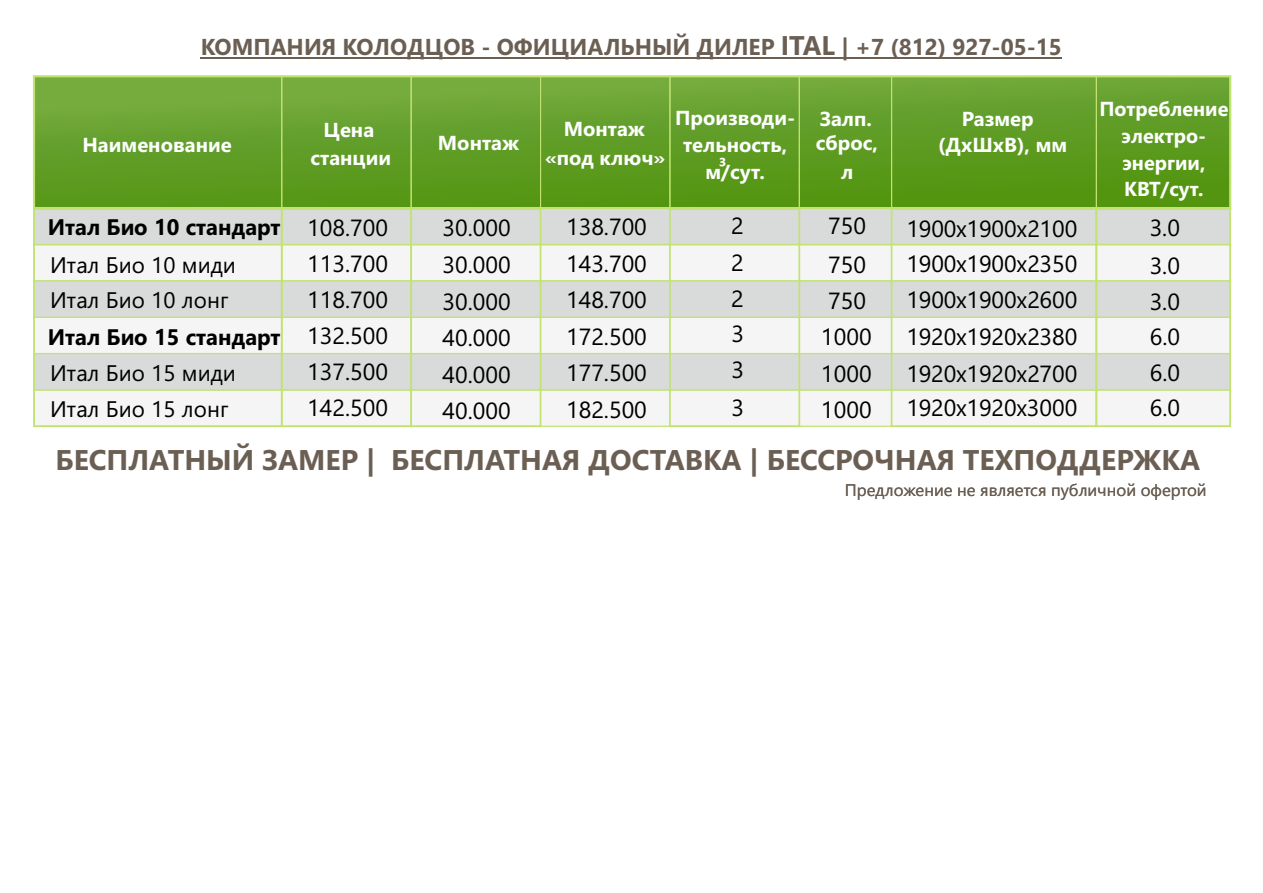
<style>
.page{position:relative;width:1263px;height:893px;background:#fff}
.page>*{position:absolute;margin:0;border:0;box-sizing:border-box;transform-origin:0 0}
.t1{font:700 28.5px "Segoe UI";color:#6b5f53}
.t2{font:23.4px/36.6px "Segoe UI";color:#000;text-align:justify}
.t3{font:700 22.95px "Segoe UI";color:#6b5f53}
.t4{font:22.5px/35.7px "Segoe UI";color:#000}
.t5{font:700 22.5px "Segoe UI";color:#000}
.t6{font:700 20.25px/27px "Segoe UI";color:#fefefe;text-align:center}
.t7{font:16.8px "Segoe UI";color:#6b5f53}
.s1{font-size:27px}
</style>
<div class="page">
<div style="left:33px;top:391px;width:1198px;height:37px;background:#f5f5f5"></div>
<div style="left:36px;top:209px;width:1192px;height:37px;background:#d9dada"></div>
<svg style="left:36px;top:280px;width:1192px;height:39px;background:#d8dbd3"></svg>
<svg style="left:36px;top:352px;width:1192px;height:39px;background:#d8dbd3"></svg>
<div style="left:33px;top:208px;width:250px;height:219px;border:2px solid #c2e372"></div>
<div style="left:281px;top:208px;width:131px;height:219px;border:2px solid #c2e372"></div>
<div style="left:410px;top:208px;width:131px;height:219px;border:2px solid #c2e372"></div>
<div style="left:669px;top:208px;width:131px;height:219px;border:2px solid #c2e372"></div>
<div style="left:891px;top:208px;width:206px;height:219px;border:2px solid #c2e372"></div>
<div style="left:1095px;top:208px;width:136px;height:219px;border:2px solid #c2e372"></div>
<div style="left:34px;top:76px;width:1196px;height:132px;background:linear-gradient(to bottom,#74aa3e,#519310)"></div>
<div style="left:281px;top:76px;width:131px;height:133px;border:1px solid #c2e372"></div>
<div style="left:411px;top:76px;width:130px;height:133px;border:1px solid #c2e372"></div>
<div style="left:540px;top:76px;width:130px;height:133px;border:1px solid #c2e372"></div>
<div style="left:669px;top:76px;width:131px;height:133px;border:1px solid #c2e372"></div>
<div style="left:799px;top:76px;width:93px;height:133px;border:1px solid #c2e372"></div>
<div style="left:33px;top:75px;width:1198px;height:134px;border:2px solid #c2e372"></div>
<hr style="left:201px;top:57px;width:274px;height:1px;background:#6b5f53">
<svg style="left:475px;top:57px;width:22px;height:1px"></svg>
<hr style="left:497px;top:57px;width:284px;height:1px;background:#6b5f53">
<hr style="left:781px;top:58px;width:54px;height:1px;background:#6b5f53">
<svg style="left:835px;top:57px;width:14px;height:1px"></svg>
<hr style="left:849px;top:57px;width:213px;height:1px;background:#6b5f53">
<p class="t3" style="left:201px;top:39px;width:863px">КОМПАНИЯ КОЛОДЦОВ - ОФИЦИАЛЬНЫЙ ДИЛЕР <span class="s1">ITAL</span> | +7 (812) 927-05-15</p>
<p class="t6" style="left:82px;top:133px;width:151px">Наименование</p>
<p class="t6" style="left:310px;top:118px;width:82px;line-height:27.6px">Цена станции</p>
<p class="t6" style="left:438px;top:132px;width:83px">Монтаж</p>
<p class="t6" style="left:564px;top:118px;width:83px">Монтаж</p>
<p class="t6" style="left:545px;top:146px;width:122px">«под ключ»</p>
<p class="t6" style="left:675px;top:106px;width:122px">Производи&shy;тельность, м/сут.</p>
<p class="t6" style="left:962px;top:107px;width:73px">Размер</p>
<p class="t6" style="left:820px;top:107px;width:54px">Залп.</p>
<p class="t6" style="left:816px;top:132px;width:64px">сброс,</p>
<p class="t6" style="left:938px;top:133px;width:131px">(ДхШхВ), мм</p>
<p class="t6" style="left:718px;top:156px;width:10px">³</p>
<p class="t6" style="left:841px;top:160px;width:14px">л</p>
<p class="t6" style="left:1099px;top:97px;width:131px">Потребление электро&shy;энергии,<br>КВТ/сут.</p>
<p class="t5" style="left:48px;top:219px;width:234px">Итал Био 10 стандарт</p>
<p class="t2" style="left:828px;top:209px;width:40px">750</p>
<p class="t2" style="left:906px;top:212px;width:172px">1900х1900х2100</p>
<p class="t2" style="left:1150px;top:212px;width:32px">3.0</p>
<p class="t4" style="left:50px;top:249px;width:187px">Итал Био 10 миди<br>Итал Био 10 лонг</p>
<p class="t5" style="left:48px;top:329px;width:234px">Итал Био 15 стандарт</p>
<p class="t4" style="left:50px;top:358px;width:187px">Итал Био 15 миди<br>Итал Био 15 лонг</p>
<p class="t2" style="left:731px;top:210px;width:14px">2<br>2<br>2<br>3<br>3<br>3</p>
<p class="t2" style="left:307px;top:211px;width:82px;line-height:36px">108.700<br>113.700<br>118.700<br>132.500<br>137.500<br>142.500</p>
<p class="t2" style="left:443px;top:212px;width:70px">30.000<br>30.000<br>30.000<br>40.000<br>40.000<br>40.000</p>
<p class="t2" style="left:566px;top:211px;width:82px">138.700<br>143.700<br>148.700<br>172.500<br>177.500<br>182.500</p>
<p class="t2" style="left:828px;top:248px;width:40px">750</p>
<p class="t2" style="left:906px;top:247px;width:172px">1900х1900х2350</p>
<p class="t2" style="left:1150px;top:249px;width:32px">3.0</p>
<p class="t2" style="left:828px;top:284px;width:40px">750</p>
<p class="t2" style="left:906px;top:284px;width:172px">1900х1900х2600</p>
<p class="t2" style="left:1150px;top:285px;width:32px">3.0</p>
<p class="t2" style="left:906px;top:320px;width:172px">1920х1920х2380</p>
<p class="t2" style="left:1150px;top:321px;width:32px;line-height:35.8px">6.0<br>6.0<br>6.0</p>
<p class="t2" style="left:821px;top:321px;width:52px">1000</p>
<p class="t2" style="left:821px;top:358px;width:52px;line-height:36px">1000<br>1000</p>
<p class="t2" style="left:906px;top:359px;width:172px;line-height:34.5px">1920х1920х2700<br>1920х1920х3000</p>
<p class="t1" style="left:55px;top:449px;width:1146px">БЕСПЛАТНЫЙ ЗАМЕР | БЕСПЛАТНАЯ ДОСТАВКА | БЕССРОЧНАЯ ТЕХПОДДЕРЖКА</p>
<p class="t7" style="left:845px;top:483px;width:363px">Предложение не является публичной офертой</p>
</div>
